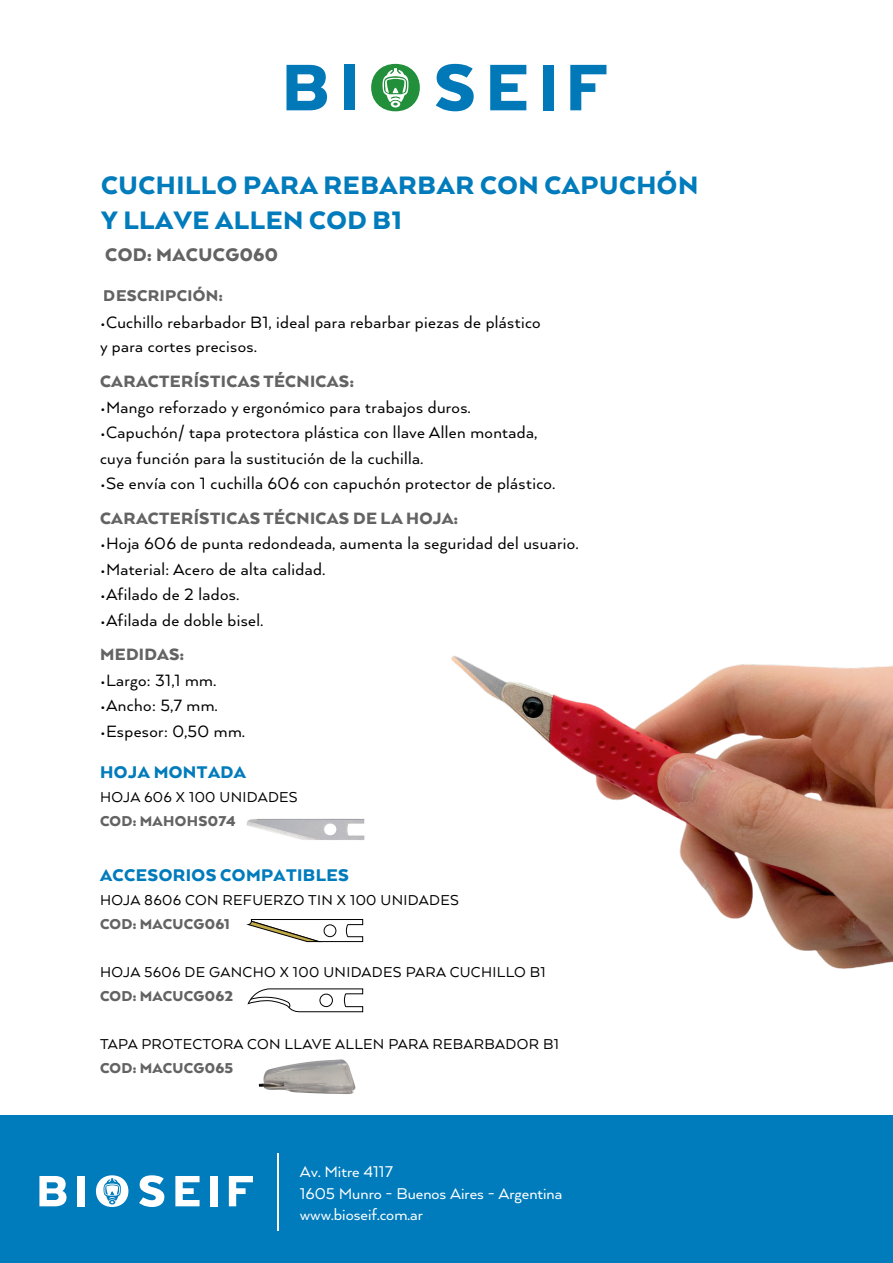
<style>
.page{position:relative;width:893px;height:1263px;background:#fff}
.page>*{position:absolute;margin:0;border:0;box-sizing:border-box;transform-origin:0 0}
.t1{font:900 29.1px/35px "Arquitecta";letter-spacing:.02em;color:#007bbc}
.t2{font:900 21px "Arquitecta";letter-spacing:.02em;color:#636363}
.t3{font:900 19.5px "Arquitecta";letter-spacing:.02em;color:#007bbc}
.t4{font:18.9px/24px "Arquitecta";letter-spacing:.02em;color:#000}
.t5{font:900 18.9px "Arquitecta";letter-spacing:.02em;color:#636363}
.t6{font:18px/21.6px "Arquitecta";color:#fff}
.t7{font:900 18px "Arquitecta";letter-spacing:.02em;color:#636363}
.t8{font:16.5px "Arquitecta";letter-spacing:.02em;color:#000}
.t9{font:900 16.5px "Arquitecta";letter-spacing:.02em;color:#636363}
</style>
<div class="page">
<img style="left:258px;top:1059px;width:98px;height:35px">
<img style="left:246px;top:818px;width:119px;height:22px">
<img style="left:451px;top:656px;width:442px;height:313px">
<div style="left:0;top:1115px;width:893px;height:148px;background:#007bbc"></div>
<hr style="left:277px;top:1154px;width:2px;height:77px;background:#fff">
<svg style="left:286px;top:65px;width:41px;height:45px"></svg>
<div style="left:344px;top:65px;width:11px;height:45px;background:#0179b9"></div>
<svg style="left:436px;top:64px;width:38px;height:47px"></svg>
<svg style="left:490px;top:65px;width:36px;height:45px"></svg>
<div style="left:543px;top:65px;width:11px;height:45px;background:#0179b9"></div>
<svg style="left:570px;top:65px;width:36px;height:45px"></svg>
<div style="left:371px;top:64px;width:49px;height:47px;background:#228f3a;border-radius:50%"></div>
<svg style="left:391px;top:101px;width:9px;height:7px"></svg>
<svg style="left:382px;top:68px;width:26px;height:38px"></svg>
<svg style="left:39px;top:1176px;width:28px;height:30px"></svg>
<div style="left:78px;top:1176px;width:7px;height:30px;background:#fff"></div>
<svg style="left:139px;top:1175px;width:25px;height:32px"></svg>
<svg style="left:175px;top:1176px;width:25px;height:30px"></svg>
<div style="left:210px;top:1176px;width:8px;height:30px;background:#fff"></div>
<svg style="left:229px;top:1176px;width:24px;height:30px"></svg>
<div style="left:96px;top:1175px;width:32px;height:32px;background:#fff;border-radius:50%"></div>
<svg style="left:104px;top:1178px;width:17px;height:26px"></svg>
<svg style="left:246px;top:919px;width:117px;height:23px"></svg>
<svg style="left:247px;top:988px;width:116px;height:24px"></svg>
<h1 class="t1" style="left:101px;top:167px;width:599px">CUCHILLO PARA REBARBAR CON CAPUCHÓN<br>Y LLAVE ALLEN COD B1</h1>
<p class="t2" style="left:105px;top:242px;width:174px">COD: MACUCG060</p>
<p class="t7" style="left:104px;top:285px;width:120px">DESCRIPCIÓN:</p>
<p class="t4" style="left:100px;top:310px;width:442px">•Cuchillo rebarbador B1, ideal para rebarbar piezas de plástico y para cortes precisos.</p>
<p class="t5" style="left:100px;top:370px;width:255px">CARACTERÍSTICAS TÉCNICAS:</p>
<p class="t4" style="left:100px;top:394px;width:372px">•Mango reforzado y ergonómico para trabajos duros.</p>
<p class="t4" style="left:100px;top:419px;width:439px;line-height:25.5px">•Capuchón/ tapa protectora plástica con llave Allen montada, cuya función para la sustitución de la cuchilla.</p>
<p class="t4" style="left:100px;top:471px;width:457px">•Se envía con 1 cuchilla 606 con capuchón protector de plástico.</p>
<p class="t5" style="left:100px;top:506px;width:360px">CARACTERÍSTICAS TÉCNICAS DE LA HOJA:</p>
<p class="t4" style="left:100px;top:531px;width:480px">•Hoja 606 de punta redondeada, aumenta la seguridad del usuario.</p>
<p class="t4" style="left:100px;top:556px;width:227px">•Material: Acero de alta calidad.</p>
<p class="t4" style="left:100px;top:582px;width:141px">•Afilado de 2 lados.</p>
<p class="t4" style="left:100px;top:607px;width:165px">•Afilada de doble bisel.</p>
<p class="t5" style="left:100px;top:643px;width:85px">MEDIDAS:</p>
<p class="t4" style="left:100px;top:668px;width:118px">•Largo: 31,1 mm.</p>
<p class="t4" style="left:100px;top:693px;width:119px">•Ancho: 5,7 mm.</p>
<p class="t4" style="left:100px;top:719px;width:146px">•Espesor: 0,50 mm.</p>
<p class="t3" style="left:100px;top:760px;width:147px">HOJA MONTADA</p>
<p class="t8" style="left:100px;top:787px;width:199px">HOJA 606 X 100 UNIDADES</p>
<p class="t9" style="left:100px;top:811px;width:137px">COD: MAHOHS074</p>
<p class="t3" style="left:100px;top:863px;width:250px">ACCESORIOS COMPATIBLES</p>
<p class="t8" style="left:100px;top:889px;width:360px">HOJA 8606 CON REFUERZO TIN X 100 UNIDADES</p>
<p class="t9" style="left:100px;top:913px;width:132px">COD: MACUCG061</p>
<p class="t8" style="left:100px;top:961px;width:447px">HOJA 5606 DE GANCHO X 100 UNIDADES PARA CUCHILLO B1</p>
<p class="t9" style="left:100px;top:985px;width:135px">COD: MACUCG062</p>
<p class="t8" style="left:100px;top:1033px;width:461px">TAPA PROTECTORA CON LLAVE ALLEN PARA REBARBADOR B1</p>
<p class="t9" style="left:100px;top:1057px;width:135px">COD: MACUCG065</p>
<p class="t6" style="left:300px;top:1160px;width:264px">Av. Mitre 4117<br>1605 Munro - Buenos Aires - Argentina www.bioseif.com.ar</p>
</div>
